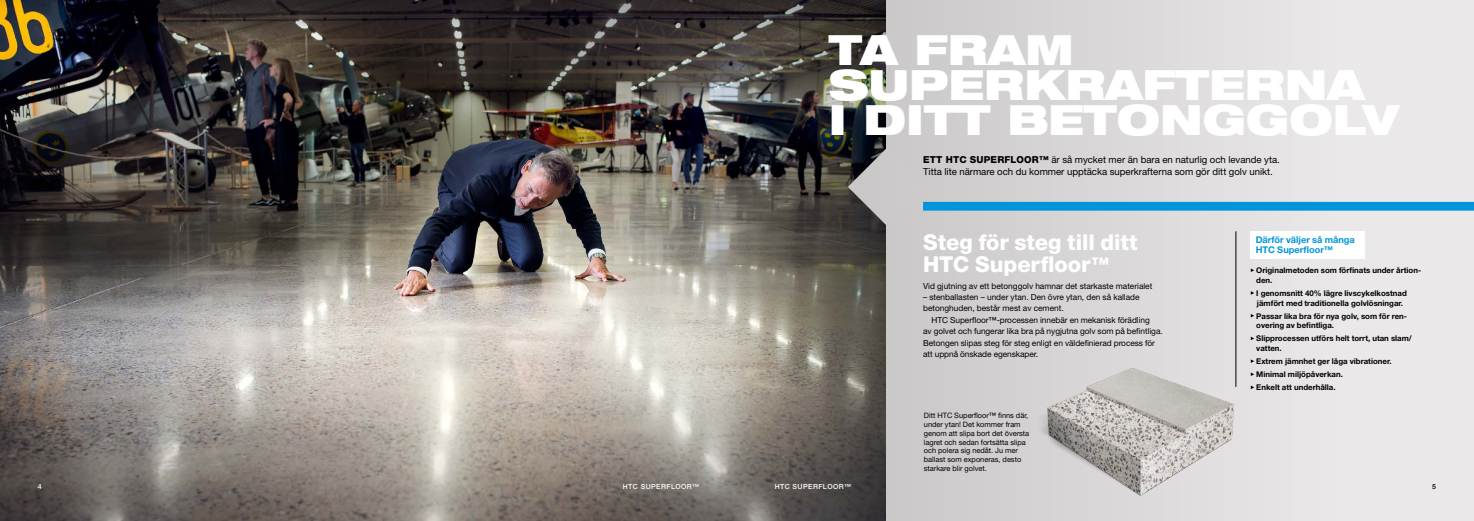
<style>
.page{position:relative;width:1474px;height:521px;background:#fff}
.page>*{position:absolute;margin:0;border:0;box-sizing:border-box;transform-origin:0 0}
.t1{font:900 expanded 41.74px/35.1px "Helvetica Neue LT Std";color:#fff}
.t2{font:800 21.88px/21.9px "Helvetica Neue LT Std";letter-spacing:-.005em;color:#fff}
.t3{font:9.62px/12.2px "Helvetica Neue LT Std";color:#000}
.t4{font:700 9.28px/10.5px "Helvetica Neue LT Std";color:#0095db}
.t5{font:8.31px/11.4px "Helvetica Neue LT Std";letter-spacing:-.005em;color:#000}
.t6{font:700 7.88px/9.6px "Helvetica Neue LT Std";color:#000}
.t7{font:7.44px/8.8px "Helvetica Neue LT Std";color:#000}
.t8{font:500 7px "Helvetica Neue LT Std";letter-spacing:.06em;color:#fff}
.t9{font:500 7px "Helvetica Neue LT Std";color:#000}
.s1{font-weight:800}
.s2{font-size:17.5px}
.s3{font-weight:500}
</style>
<div class="page">
<svg style="left:885px;top:0;width:588px;height:521px;background:#dbd9da"></svg>
<img style="left:0;top:0;width:885px;height:521px">
<svg style="left:847px;top:149px;width:76px;height:76px;background:#a09e9e"></svg>
<svg style="left:1250px;top:268px;width:4px;height:4px"></svg>
<svg style="left:1250px;top:291px;width:4px;height:4px"></svg>
<svg style="left:1250px;top:314px;width:4px;height:3px"></svg>
<svg style="left:1250px;top:337px;width:4px;height:3px"></svg>
<svg style="left:1250px;top:359px;width:4px;height:4px"></svg>
<svg style="left:1250px;top:372px;width:4px;height:4px"></svg>
<svg style="left:1250px;top:386px;width:4px;height:3px"></svg>
<div style="left:923px;top:202px;width:550px;height:9px;background:#0095db"></div>
<hr style="left:1235px;top:231px;width:1px;height:156px;background:#000">
<img style="left:1011px;top:341px;width:239px;height:178px">
<div style="left:1250px;top:231px;width:114px;height:27px;background:#fff"></div>
<h1 class="t1" style="left:828px;top:30px;width:571px">TA FRAM<br>SUPERKRAFTERNA<br>I DITT BETONGGOLV</h1>
<p class="t3" style="left:923px;top:153px;width:358px"><span class="s1">ETT HTC SUPERFLOOR™</span> är så mycket mer än bara en naturlig och levande yta.<br>Titta lite närmare och du kommer upptäcka superkrafterna som gör ditt golv unikt.</p>
<h2 class="t2" style="left:923px;top:231px;width:216px">Steg för steg till ditt<br>HTC Superfloor<span class="s2">™</span></h2>
<p class="t5" style="left:923px;top:280px;width:231px">Vid gjutning av ett betonggolv hamnar det starkaste materialet</p>
<p class="t5" style="left:923px;top:291px;width:218px">– stenballasten – under ytan. Den övre ytan, den så kallade betonghuden, består mest av cement.</p>
<p class="t5" style="left:923px;top:314px;width:241px;text-indent:8px">HTC Superfloor<span class="s3">™</span>-processen innebär en mekanisk förädling<br>av golvet och fungerar lika bra på nygjutna golv som på befintliga.<br>Betongen slipas steg för steg enligt en väldefinierad process för att uppnå önskade egenskaper.</p>
<p class="t7" style="left:923px;top:411px;width:107px">Ditt HTC Superfloor<span class="s3">™</span> finns där, under ytan! Det kommer fram genom att slipa bort det översta lagret och sedan fortsätta slipa och polera sig nedåt. Ju mer ballast som exponeras, desto starkare blir golvet.</p>
<p class="t4" style="left:1255px;top:234px;width:101px">Därför väljer så många<br>HTC Superfloor™</p>
<p class="t6" style="left:1256px;top:265px;width:166px">Originalmetoden som förfinats under årtion&shy;den.</p>
<p class="t6" style="left:1256px;top:288px;width:152px">I genomsnitt 40% lägre livscykelkostnad jämfört med traditionella golvlösningar.</p>
<p class="t6" style="left:1256px;top:311px;width:152px">Passar lika bra för nya golv, som för ren&shy;overing av befintliga.</p>
<p class="t6" style="left:1256px;top:334px;width:157px">Slipprocessen utförs helt torrt, utan slam/ vatten.</p>
<p class="t6" style="left:1256px;top:355px;width:137px;line-height:13.1px">Extrem jämnhet ger låga vibrationer.<br>Minimal miljöpåverkan.<br>Enkelt att underhålla.</p>
<p class="t8" style="left:38px;top:482px;width:5px">4</p>
<p class="t8" style="left:623px;top:482px;width:78px">HTC SUPERFLOOR™</p>
<p class="t8" style="left:774px;top:482px;width:78px">HTC SUPERFLOOR™</p>
<p class="t9" style="left:1431px;top:482px;width:5px">5</p>
</div>
